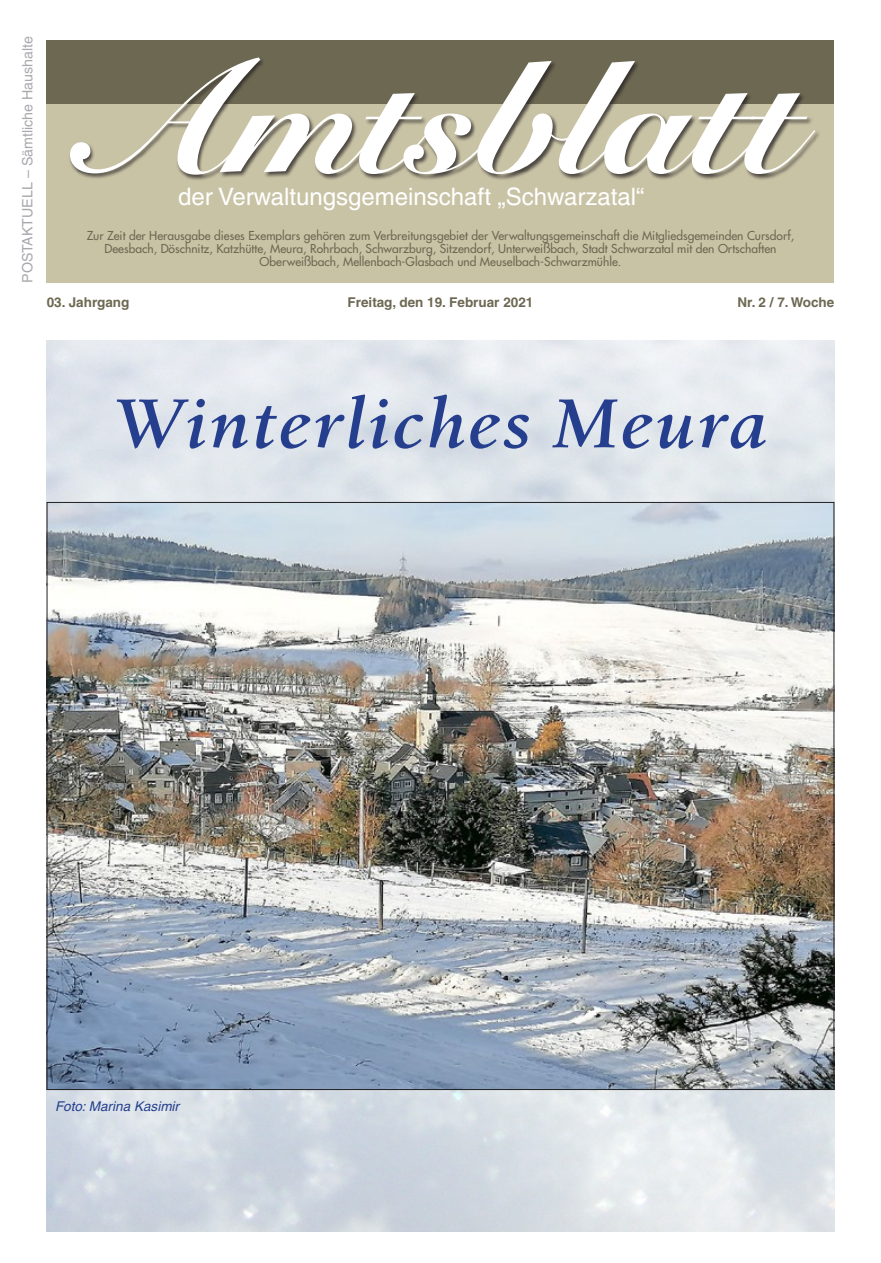
<style>
.page{position:relative;width:881px;height:1263px;background:#fff}
.page>*{position:absolute;margin:0;border:0;box-sizing:border-box;transform-origin:0 0}
.t1{font:157.5px "Snell Roundhand Black Script";color:#fff}
.Bildunterschrift{font:italic 600 72px "Birka";letter-spacing:.04em;color:#253f8e}
.t2{font:24px "Helvetica LT";color:#fff}
.Postaktuell{font:14.25px "Helvetica LT";color:#a8a9ad}
.t3{font:700 13.5px "Helvetica LT";color:#6d6852}
.Bildunterschrift-2{font:italic 13.5px "Helvetica LT";color:#253f8e}
.t4{font:12px/13px "Futura LT";color:#6d6852;text-align:center}
</style>
<div class="page">
<div style="left:47px;top:62px;width:786px;height:221px;background:#c9c3a6"></div>
<div style="left:47px;top:40px;width:786px;height:64px;background:#6d6852"></div>
<div style="left:69px;top:57px;width:751px;height:123px;background:#231f20;opacity:.75"></div>
<img style="left:49px;top:504px;width:782px;height:584px">
<p class="Postaktuell" style="left:19px;top:283px;width:248px;rotate:-90deg">POSTAKTUELL – Sämtliche Haushalte</p>
<p class="t1" style="left:84px;top:24px;width:713px">Amtsblatt</p>
<p class="t2" style="left:178px;top:182px;width:467px">der Verwaltungsgemeinschaft „Schwarzatal“</p>
<p class="t4" style="left:87px;top:228px;width:708px">Zur Zeit der Herausgabe dieses Exemplars gehören zum Verbreitungsgebiet der Verwaltungsgemeinschaft die Mitgliedsgemeinden Cursdorf,</p>
<p class="t4" style="left:104px;top:242px;width:673px">Deesbach, Döschnitz, Katzhütte, Meura, Rohrbach, Schwarzburg, Sitzendorf, Unterweißbach, Stadt Schwarzatal mit den Ortschaften<br>Oberweißbach, Mellenbach-Glasbach und Meuselbach-Schwarzmühle.</p>
<p class="t3" style="left:47px;top:294px;width:84px">03. Jahrgang</p>
<p class="t3" style="left:347px;top:294px;width:187px">Freitag, den 19. Februar 2021</p>
<p class="t3" style="left:737px;top:294px;width:98px">Nr. 2 / 7. Woche</p>
<p class="Bildunterschrift" style="left:114px;top:382px;width:653px">Winterliches Meura</p>
<p class="Bildunterschrift-2" style="left:55px;top:1099px;width:125px">Foto: Marina Kasimir</p>
</div>
